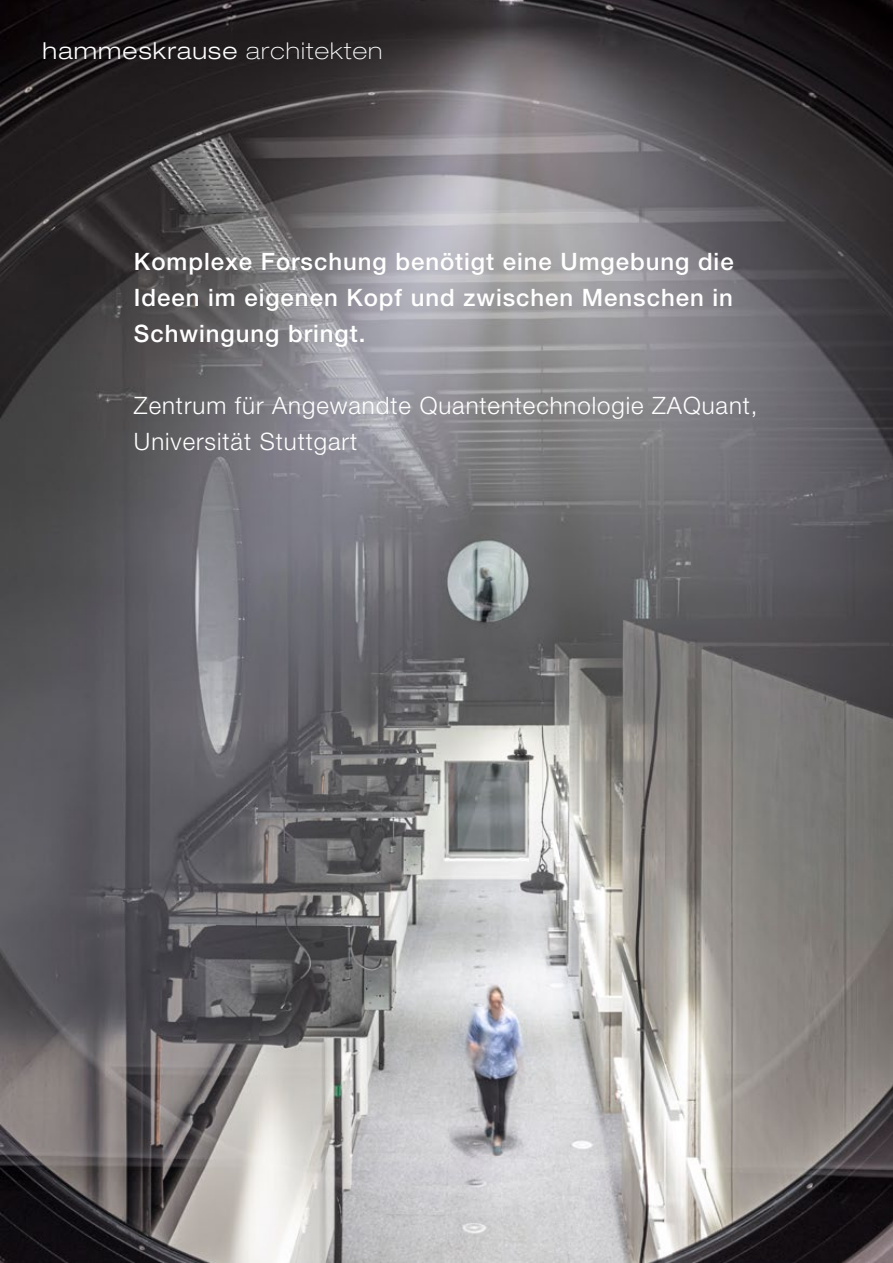
<style>
.page{position:relative;width:893px;height:1263px;background:#fff}
.page>*{position:absolute;margin:0;border:0;box-sizing:border-box;transform-origin:0 0}
.t1{font:500 24px/36px "Helvetica Neue LT Pro";letter-spacing:.04em;color:#fff;text-align:justify}
.t2{font:300 24px/36px "Helvetica Neue LT Pro";letter-spacing:.04em;color:#fff}
.t3{font:300 expanded 23.25px "Helvetica Neue LT Pro";letter-spacing:.05em;color:#fff}
.s1{font-weight:100}
</style>
<div class="page">
<img style="left:0;top:0;width:893px;height:1263px">
<p class="t3" style="left:43px;top:37px;width:341px">hammeskrause <span class="s1">architekten</span></p>
<p class="t1" style="left:134px;top:243px;width:601px">Komplexe Forschung benötigt eine Umgebung die Ideen im eigenen Kopf und zwischen Menschen in Schwingung bringt.</p>
<p class="t2" style="left:134px;top:387px;width:625px">Zentrum für Angewandte Quantentechnologie ZAQuant,<br>Universität Stuttgart</p>
</div>
